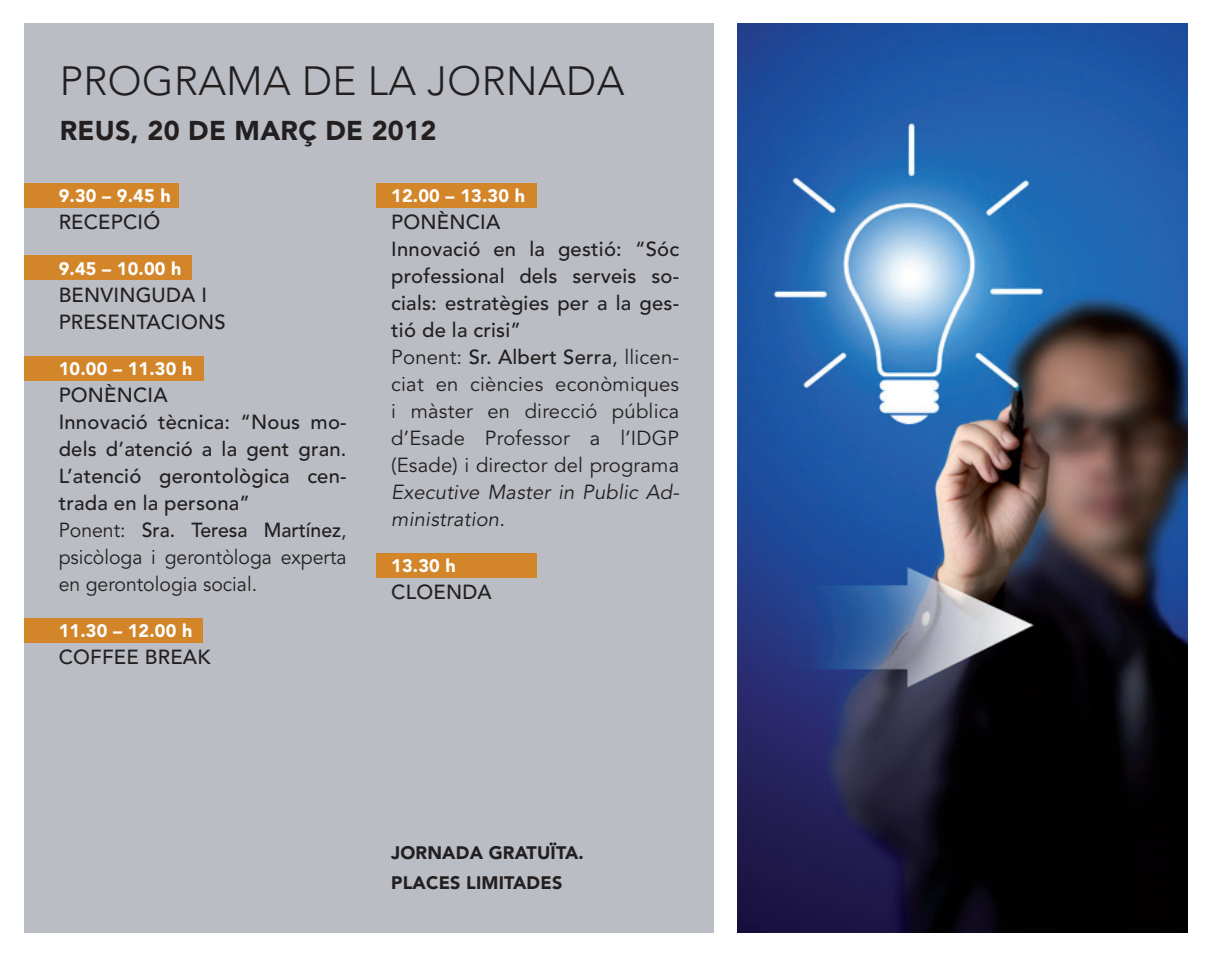
<style>
.page{position:relative;width:1212px;height:957px;background:#fff}
.page>*{position:absolute;margin:0;border:0;box-sizing:border-box;transform-origin:0 0}
.t1{font:300 40.5px "Avenir";letter-spacing:.01em;color:#231f20}
.t2{font:900 27px "Avenir";letter-spacing:.01em;color:#231f20}
.t3{font:500 20.25px/27px "Avenir";letter-spacing:.01em;color:#231f20}
.t4{font:20.25px/27px "Avenir";letter-spacing:.01em;color:#231f20}
.t5{font:italic 20.25px/27px "Avenir";letter-spacing:.01em;color:#231f20}
.t6{font:900 18px "Avenir";letter-spacing:.01em;color:#fff}
.t7{font:900 18px/29.2px "Avenir";letter-spacing:.01em;color:#231f20}
.s1{font-weight:400}
.s2{font-weight:500}
.s3{font-style:normal}
</style>
<div class="page">
<div style="left:24px;top:24px;width:689px;height:909px;background:#babdc3"></div>
<div style="left:24px;top:183px;width:155px;height:25px;background:#d28529"></div>
<div style="left:24px;top:255px;width:167px;height:25px;background:#d28529"></div>
<div style="left:377px;top:553px;width:160px;height:25px;background:#d28529"></div>
<div style="left:377px;top:183px;width:160px;height:25px;background:#d28529"></div>
<div style="left:24px;top:356px;width:180px;height:24px;background:#d28529"></div>
<div style="left:24px;top:618px;width:179px;height:25px;background:#d28529"></div>
<img style="left:737px;top:24px;width:451px;height:909px">
<h1 class="t1" style="left:60px;top:57px;width:566px">PROGRAMA DE LA JORNADA</h1>
<h2 class="t2" style="left:60px;top:114px;width:378px">REUS, 20 DE MARÇ DE 2012</h2>
<p class="t6" style="left:59px;top:184px;width:114px">9.30 – 9.45 h</p>
<p class="t3" style="left:59px;top:208px;width:103px">RECEPCIÓ</p>
<p class="t6" style="left:59px;top:257px;width:124px">9.45 – 10.00 h</p>
<p class="t3" style="left:59px;top:282px;width:169px">BENVINGUDA I<br>PRESENTACIONS</p>
<p class="t6" style="left:59px;top:358px;width:135px">10.00 – 11.30 h</p>
<p class="t3" style="left:59px;top:382px;width:289px">PONÈNCIA<br>Innovació tècnica: “Nous mo&shy;dels d’atenció a la gent gran.<br>L’atenció gerontològica cen&shy;trada en la persona”<br><span class="s1">Ponent:</span> Sra. Teresa Martínez<span class="s1">, psicòloga i gerontòloga experta en gerontologia social.</span></p>
<p class="t6" style="left:59px;top:620px;width:135px">11.30 – 12.00 h</p>
<p class="t3" style="left:59px;top:644px;width:153px">COFFEE BREAK</p>
<p class="t6" style="left:391px;top:184px;width:135px">12.00 – 13.30 h</p>
<p class="t4" style="left:391px;top:209px;width:289px"><span class="s2">PONÈNCIA<br>Innovació en la gestió: “Sóc professional dels serveis so&shy;cials: estratègies per a la ges&shy;tió de la crisi”<br></span>Ponent: <span class="s2">Sr. Albert Serra</span>, llicen&shy;ciat en ciències econòmiques i màster en direcció pública d’Esade Professor a l’IDGP (Esade) i director del programa</p>
<p class="t5" style="left:391px;top:478px;width:289px">Executive Master in Public Ad&shy;ministration<span class="s3">.</span></p>
<p class="t6" style="left:391px;top:554px;width:66px">13.30 h</p>
<p class="t3" style="left:391px;top:579px;width:102px">CLOENDA</p>
<p class="t7" style="left:391px;top:838px;width:194px">JORNADA GRATUÏTA.<br>PLACES LIMITADES</p>
</div>
